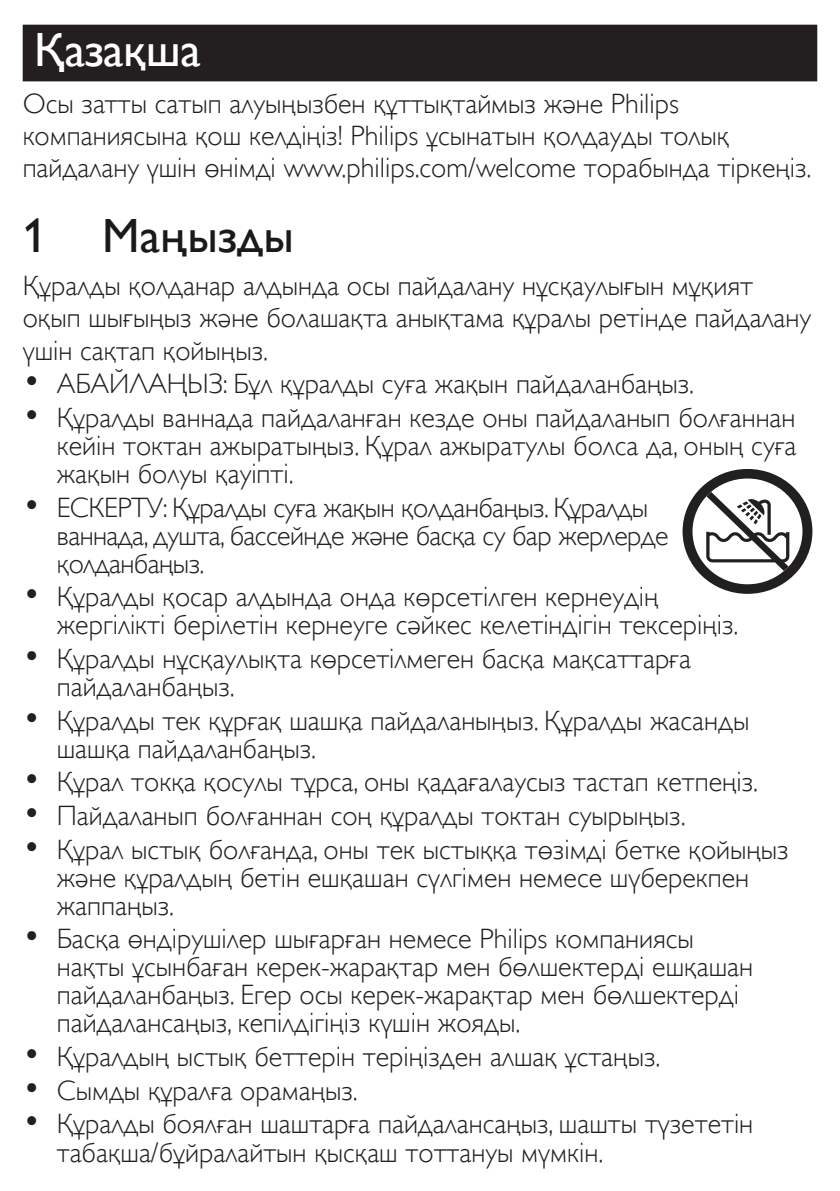
<style>
.page{position:relative;width:840px;height:1191px;background:#fff}
.page>*{position:absolute;margin:0;border:0;box-sizing:border-box;transform-origin:0 0}
.t1{font:48px "Gill Sans Alt One WGL";color:#1c1a19}
.t2{font:48px "Gill Sans Alt One WGL";letter-spacing:-.01em;color:#fff}
.t3{font:28px/28px "Gill Sans Alt One WGL Light";color:#231f20}
.t4{font:28px/28px "Gill Sans Alt One WGL Light";letter-spacing:-.02em;color:#231f20}
.s1{font-size:36px}
</style>
<div class="page">
<div style="left:23px;top:25px;width:793px;height:56px;background:#231f20"></div>
<div style="left:682px;top:469px;width:130px;height:125px;background:#221f21;border-radius:50%"></div>
<div style="left:692px;top:478px;width:110px;height:106px;background:#fff;border-radius:50%"></div>
<svg style="left:696px;top:483px;width:99px;height:95px"></svg>
<h1 class="t2" style="left:34px;top:17px;width:168px">Қазақша</h1>
<p class="t3" style="left:23px;top:88px;width:789px;line-height:32px">Осы затты сатып алуыңызбен құттықтаймыз және Philips компаниясына қош келдіңіз! Philips ұсынатын қолдауды толық пайдалану үшін өнімді www.philips.com/welcome торабында тіркеңіз.</p>
<h1 class="t1" style="left:23px;top:203px;width:273px">1 Маңызды</h1>
<p class="t3" style="left:23px;top:270px;width:789px;line-height:32px">Құралды қолданар алдында осы пайдалану нұсқаулығын мұқият оқып шығыңыз және болашақта анықтама құралы ретінде пайдалану үшін сақтап қойыңыз.</p>
<p class="t3" style="left:23px;top:370px;width:672px"><span class="s1">•</span> АБАЙЛАҢЫЗ: Бұл құралды суға жақын пайдаланбаңыз.</p>
<p class="t3" style="left:57px;top:403px;width:740px;text-align:justify;text-indent:-34px"><span class="s1">•</span> Құралды ваннада пайдаланған кезде оны пайдаланып болғаннан кейін токтан ажыратыңыз. Құрал ажыратулы болса да, оның суға жақын болуы қауіпті.</p>
<p class="t4" style="left:57px;top:493px;width:613px;text-indent:-34px"><span class="s1">•</span> ЕСКЕРТУ: Құралды суға жақын қолданбаңыз. Құралды ваннада, душта, бассейнде және басқа су бар жерлерде қолданбаңыз.</p>
<p class="t3" style="left:57px;top:583px;width:683px;text-indent:-34px"><span class="s1">•</span> Құралды қосар алдында онда көрсетілген кернеудің жергілікті берілетін кернеуге сәйкес келетіндігін тексеріңіз.</p>
<p class="t3" style="left:57px;top:644px;width:635px;text-indent:-34px"><span class="s1">•</span> Құралды нұсқаулықта көрсетілмеген басқа мақсаттарға пайдаланбаңыз.</p>
<p class="t3" style="left:57px;top:706px;width:693px;text-indent:-34px"><span class="s1">•</span> Құралды тек құрғақ шашқа пайдаланыңыз. Құралды жасанды шашқа пайдаланбаңыз.</p>
<p class="t3" style="left:23px;top:768px;width:736px"><span class="s1">•</span> Құрал токқа қосулы тұрса, оны қадағалаусыз тастап кетпеңіз.</p>
<p class="t3" style="left:23px;top:801px;width:664px"><span class="s1">•</span> Пайдаланып болғаннан соң құралды токтан суырыңыз.</p>
<p class="t3" style="left:57px;top:835px;width:733px;text-indent:-34px"><span class="s1">•</span> Құрал ыстық болғанда, оны тек ыстыққа төзімді бетке қойыңыз және құралдың бетін ешқашан сүлгімен немесе шүберекпен жаппаңыз.</p>
<p class="t3" style="left:57px;top:925px;width:697px;text-indent:-34px"><span class="s1">•</span> Басқа өндірушілер шығарған немесе Philips компаниясы нақты ұсынбаған керек-жарақтар мен бөлшектерді ешқашан пайдаланбаңыз. Егер осы керек-жарақтар мен бөлшектерді пайдалансаңыз, кепілдігіңіз күшін жояды.</p>
<p class="t3" style="left:23px;top:1042px;width:638px"><span class="s1">•</span> Құралдың ыстық беттерін теріңізден алшақ ұстаңыз.</p>
<p class="t3" style="left:23px;top:1076px;width:336px"><span class="s1">•</span> Сымды құралға орамаңыз.</p>
<p class="t3" style="left:57px;top:1110px;width:697px;text-indent:-34px"><span class="s1">•</span> Құралды боялған шаштарға пайдалансаңыз, шашты түзететін табақша/бұйралайтын қысқаш тоттануы мүмкін.</p>
</div>
